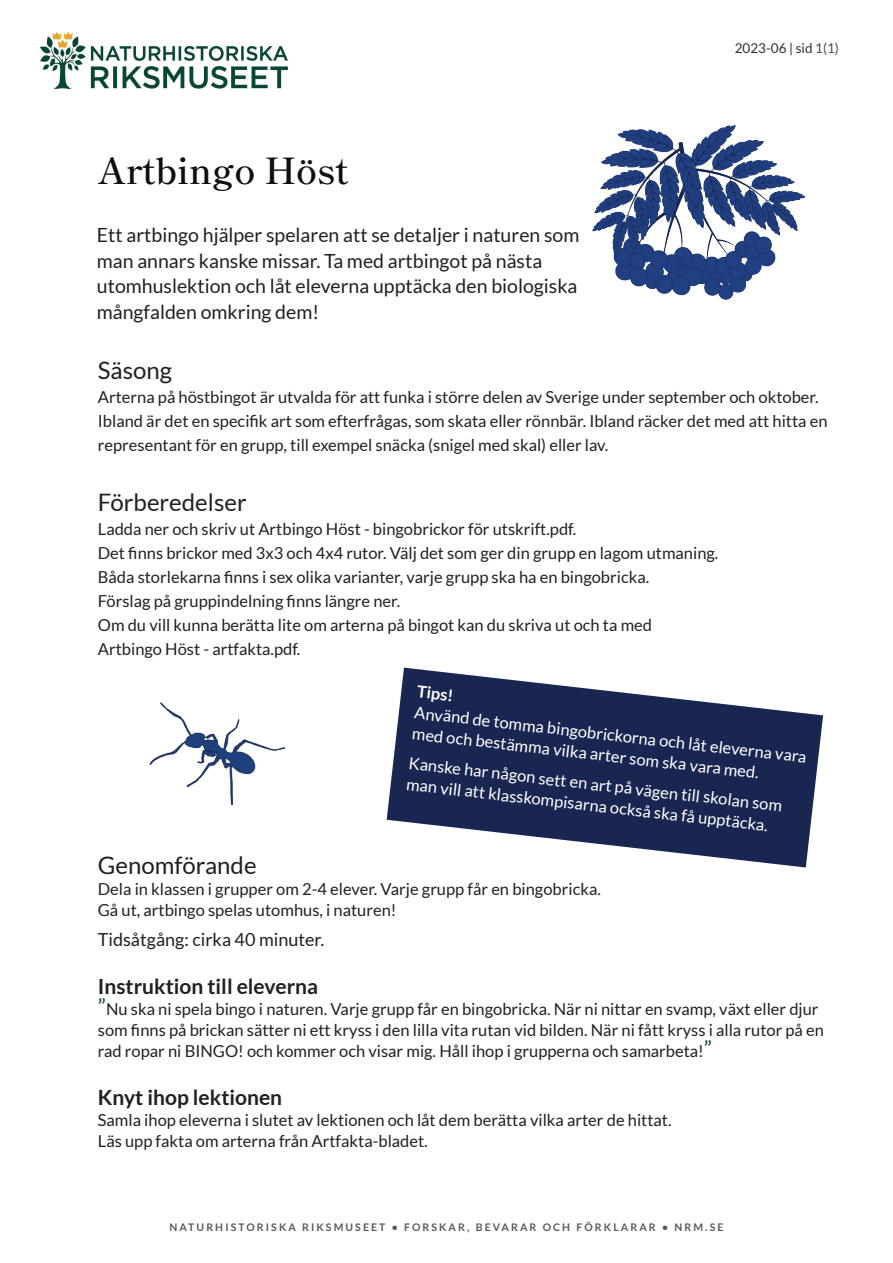
<style>
.page{position:relative;width:893px;height:1263px;background:#fff}
.page>*{position:absolute;margin:0;border:0;box-sizing:border-box;transform-origin:0 0}
.t1{font:600 36px "Shippori Mincho";color:#0c0f0d}
.t2{font:24px "Lato";color:#231f20}
.t3{font:700 21px "Lato";color:#231f20}
.t4{font:19.5px/25.5px "Lato";color:#231f20}
.t5{font:18px "Lato";color:#231f20}
.t6{font:16.5px/24px "Lato";color:#231f20}
.t7{font:16.5px/20.7px "Lato";color:#fff}
.t8{font:700 16.5px "Lato";color:#fff}
.t9{font:13.5px "Lato";color:#2d2f32}
.t10{font:700 10.5px "Lato";letter-spacing:.2em;color:#57585a}
.s1{color:#4b4c4d}
.s2{font-size:22.5px;color:#104735}
</style>
<div class="page">
<img style="left:41px;top:32px;width:247px;height:56px">
<svg style="left:387px;top:668px;width:436px;height:199px;fill:#182651"></svg>
<img style="left:150px;top:703px;width:135px;height:102px">
<img style="left:593px;top:125px;width:212px;height:174px">
<h1 class="t1" style="left:98px;top:148px;width:252px">Artbingo Höst</h1>
<p class="t4" style="left:97px;top:222px;width:484px">Ett artbingo hjälper spelaren att se detaljer i naturen som man annars kanske missar. Ta med artbingot på nästa utomhuslektion och låt eleverna upptäcka den biologiska mångfalden omkring dem!</p>
<p class="t9" style="left:735px;top:41px;width:106px">2023-06 | sid <span class="s1">1(1)</span></p>
<h2 class="t2" style="left:98px;top:357px;width:76px">Säsong</h2>
<p class="t6" style="left:98px;top:385px;width:731px">Arterna på höstbingot är utvalda för att funka i större delen av Sverige under september och oktober.<br>Ibland är det en specifik art som efterfrågas, som skata eller rönnbär. Ibland räcker det med att hitta en representant för en grupp, till exempel snäcka (snigel med skal) eller lav.</p>
<h2 class="t2" style="left:98px;top:489px;width:150px">Förberedelser</h2>
<p class="t6" style="left:98px;top:517px;width:622px">Ladda ner och skriv ut Artbingo Höst - bingobrickor för utskrift.pdf.<br>Det finns brickor med 3x3 och 4x4 rutor. Välj det som ger din grupp en lagom utmaning.<br>Båda storlekarna finns i sex olika varianter, varje grupp ska ha en bingobricka.<br>Förslag på gruppindelning finns längre ner.<br>Om du vill kunna berätta lite om arterna på bingot kan du skriva ut och ta med Artbingo Höst - artfakta.pdf.</p>
<p class="t8" style="left:418px;top:682px;width:38px;rotate:6deg">Tips!</p>
<p class="t7" style="left:415px;top:704px;width:396px;rotate:6deg">Använd de tomma bingobrickorna och låt eleverna vara med och bestämma vilka arter som ska vara med.</p>
<p class="t7" style="left:410px;top:754px;width:377px;rotate:6deg">Kanske har någon sett en art på vägen till skolan som man vill att klasskompisarna också ska få upptäcka.</p>
<h2 class="t2" style="left:98px;top:852px;width:160px">Genomförande</h2>
<p class="t6" style="left:98px;top:878px;width:504px;line-height:21px">Dela in klassen i grupper om 2-4 elever. Varje grupp får en bingobricka.<br>Gå ut, artbingo spelas utomhus, i naturen!</p>
<p class="t5" style="left:98px;top:929px;width:228px">Tidsåtgång: cirka 40 minuter.</p>
<p class="t3" style="left:98px;top:974px;width:222px">Instruktion till eleverna</p>
<p class="t6" style="left:98px;top:998px;width:728px;line-height:21px"><span class="s2">”</span>Nu ska ni spela bingo i naturen. Varje grupp får en bingobricka. När ni nittar en svamp, växt eller djur som finns på brickan sätter ni ett kryss i den lilla vita rutan vid bilden. När ni fått kryss i alla rutor på en rad ropar ni BINGO! och kommer och visar mig. Håll ihop i grupperna och samarbeta!<span class="s2">”</span></p>
<p class="t3" style="left:98px;top:1085px;width:186px">Knyt ihop lektionen</p>
<p class="t6" style="left:98px;top:1109px;width:575px;line-height:21px">Samla ihop eleverna i slutet av lektionen och låt dem berätta vilka arter de hittat.<br>Läs upp fakta om arterna från Artfakta-bladet.</p>
<p class="t10" style="left:169px;top:1221px;width:555px">NATURHISTORISKA RIKSMUSEET • FORSKAR, BEVARAR OCH FÖRKLARAR • NRM.SE</p>
</div>
